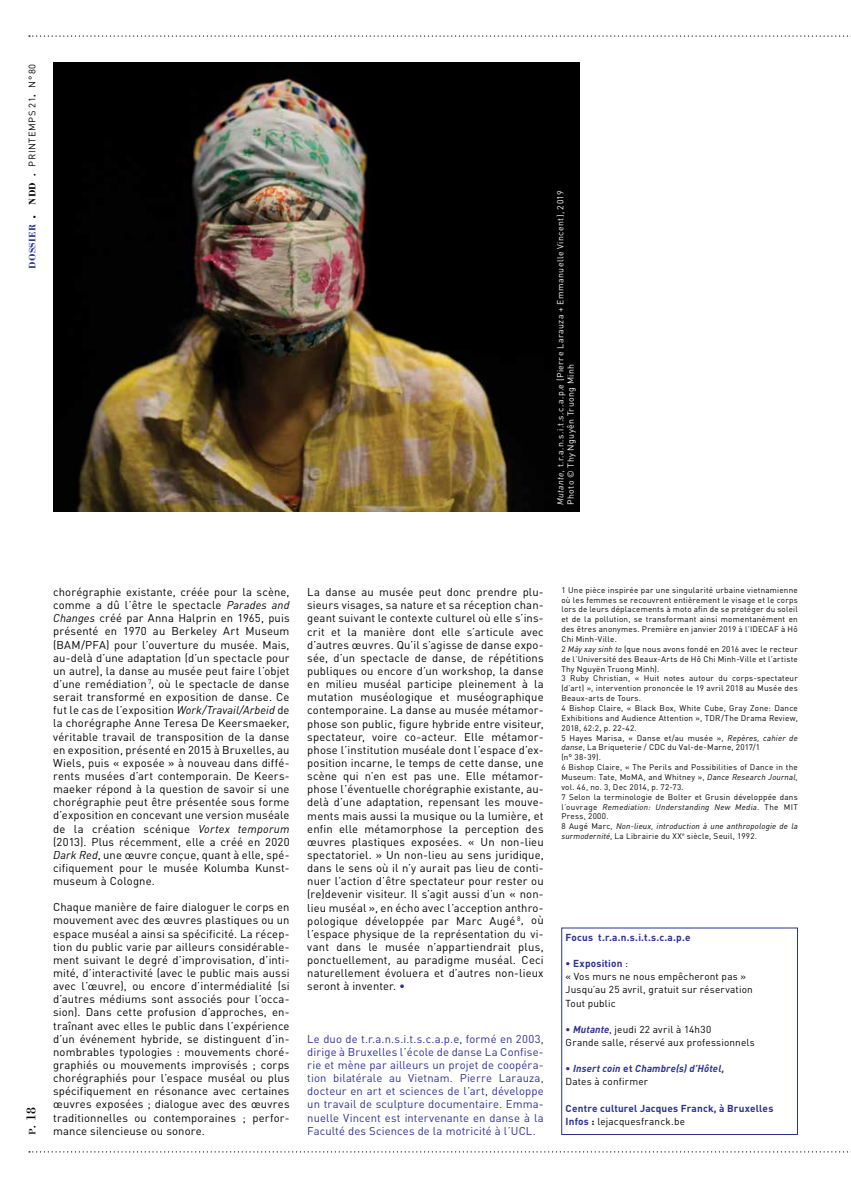
<style>
.page{position:relative;width:851px;height:1188px;background:#fff}
.page>*{position:absolute;margin:0;border:0;box-sizing:border-box;transform-origin:0 0}
.t1{font:13.75px "Bodoni Std";color:#000}
.t2{font:11.25px/13.1px "DINOT";letter-spacing:.01em;color:#000;text-align:justify}
.t3{font:11.25px/13.1px "DINOT";letter-spacing:.01em;color:#2e3092;text-align:justify}
.t4{font:10px/13.1px "DINOT";letter-spacing:.015em;color:#000}
.t5{font:700 10px/13.1px "DINOT";letter-spacing:.015em;color:#2e3092}
.t6{font:italic 700 10px/13.1px "DINOT";letter-spacing:.015em;color:#2e3092}
.t7{font:9.38px "DINOT";letter-spacing:.06em;color:#000}
.t8{font:8.75px/10.5px "DINOT";letter-spacing:.045em;color:#fff}
.t9{font:8.12px/9.9px "DINOT";letter-spacing:.025em;color:#000}
.s1{font-family:"Bodoni Std";font-weight:700;font-size:9.62px;color:#2e3092}
.s2{font-family:"Bodoni Std";font-weight:700;font-size:13.75px}
.s3{font-family:"Bodoni Std";font-weight:700;font-size:9.62px}
.s4{font-family:"Bodoni Std";font-size:13.75px}
.s5{font-style:italic}
.s6{font-size:9.62px}
.s7{font-style:inherit}
.s8{color:#2e3092}
.s9{font-weight:700;color:#2e3092}
.s10{font-weight:700;font-style:italic;color:#2e3092}
.s11{font-style:normal}
.s12{font-weight:400;font-style:normal;color:#000}
.s13{color:#000}
.s14{font-weight:400;color:#000}
</style>
<div class="page">
<svg style="left:29px;top:35px;width:822px;height:2px"></svg>
<svg style="left:29px;top:1151px;width:822px;height:1px"></svg>
<img style="left:53px;top:63px;width:526px;height:449px">
<p class="t7" style="left:26px;top:269px;width:207px;rotate:-90deg"><span class="s1">dossier</span> <span class="s2">.</span> <span class="s3">ndd</span> <span class="s4">.</span> PRINTEMPS 21<span class="s4">.</span> N° 80</p>
<p class="t8" style="left:554px;top:504px;width:316px;rotate:-90deg"><span class="s5">Mutante,</span> t.r.a.n.s.i.t.s.c.a.p.e (Pierre Larauza + Emmanuelle Vincent), 2019<br>Photo © Thy Nguyên Truong Minh</p>
<p class="t1" style="left:23px;top:1134px;width:29px;rotate:-90deg"><span class="s6">p</span><span class="s7">.</span> 18</p>
<p class="t2" style="left:53px;top:585px;width:238px">chorégraphie existante, créée pour la scène, comme a dû l’être le spectacle <span class="s5">Parades and Changes</span> créé par Anna Halprin en 1965, puis présenté en 1970 au Berkeley Art Museum (BAM/PFA) pour l’ouverture du musée. Mais, au-delà d’une adaptation (d’un spectacle pour un autre), la danse au musée peut faire l’objet d’une remédiation <sup>7</sup>, où le spectacle de danse serait transformé en exposition de danse. Ce fut le cas de l’exposition <span class="s5">Work/Travail/Arbeid</span> de la chorégraphe Anne Teresa De Keersmaeker, véritable travail de transposition de la danse en exposition, présenté en 2015 à Bruxelles, au Wiels, puis « exposée » à nouveau dans diffé&shy;rents musées d’art contemporain. De Keers&shy;maeker répond à la question de savoir si une chorégraphie peut être présentée sous forme d’exposition en concevant une version muséale de la création scénique <span class="s5">Vortex temporum </span>(2013). Plus récemment, elle a créé en 2020<br><span class="s5">Dark Red</span>, une œuvre conçue, quant à elle, spé&shy;cifiquement pour le musée Kolumba Kunst&shy;museum à Cologne.</p>
<p class="t2" style="left:53px;top:900px;width:238px">Chaque manière de faire dialoguer le corps en mouvement avec des œuvres plastiques ou un espace muséal a ainsi sa spécificité. La récep&shy;tion du public varie par ailleurs considérable&shy;ment suivant le degré d’improvisation, d’inti&shy;mité, d’interactivité (avec le public mais aussi avec l’œuvre), ou encore d’intermédialité (si d’autres médiums sont associés pour l’occa&shy;sion). Dans cette profusion d’approches, en&shy;traînant avec elles le public dans l’expérience d’un événement hybride, se distinguent d’in&shy;nombrables typologies : mouvements choré&shy;graphiés ou mouvements improvisés ; corps chorégraphiés pour l’espace muséal ou plus spécifiquement en résonance avec certaines œuvres exposées ; dialogue avec des œuvres traditionnelles ou contemporaines ; perfor&shy;mance silencieuse ou sonore.</p>
<p class="t2" style="left:307px;top:585px;width:238px">La danse au musée peut donc prendre plu&shy;sieurs visages, sa nature et sa réception chan&shy;geant suivant le contexte culturel où elle s’ins&shy;crit et la manière dont elle s’articule avec d’autres œuvres. Qu’il s’agisse de danse expo&shy;sée, d’un spectacle de danse, de répétitions publiques ou encore d’un workshop, la danse en milieu muséal participe pleinement à la mutation muséologique et muséographique contemporaine. La danse au musée métamor&shy;phose son public, figure hybride entre visiteur, spectateur, voire co-acteur. Elle métamor&shy;phose l’institution muséale dont l’espace d’ex&shy;position incarne, le temps de cette danse, une scène qui n’en est pas une. Elle métamor&shy;phose l’éventuelle chorégraphie existante, au&shy;delà d’une adaptation, repensant les mouve&shy;ments mais aussi la musique ou la lumière, et enfin elle métamorphose la perception des œuvres plastiques exposées. « Un non-lieu spectatoriel. » Un non-lieu au sens juridique, dans le sens où il n’y aurait pas lieu de conti&shy;nuer l’action d’être spectateur pour rester ou (re)devenir visiteur. Il s’agit aussi d’un « non&shy;lieu muséal », en écho avec l’acception anthro&shy;pologique développée par Marc Augé <sup>8</sup>, où l’espace physique de la représentation du vi&shy;vant dans le musée n’appartiendrait plus, ponctuellement, au paradigme muséal. Ceci naturellement évoluera et d’autres non-lieux seront à inventer. <span class="s8">•</span></p>
<p class="t3" style="left:307px;top:1031px;width:238px">Le duo de t.r.a.n.s.i.t.s.c.a.p.e, formé en 2003, dirige à Bruxelles l’école de danse La Confise&shy;rie et mène par ailleurs un projet de coopéra&shy;tion bilatérale au Vietnam. Pierre Larauza, docteur en art et sciences de l’art, développe un travail de sculpture documentaire. Emma&shy;nuelle Vincent est intervenante en danse à la Faculté des Sciences de la motricité à l’UCL.</p>
<p class="t9" style="left:561px;top:584px;width:238px">1 Une pièce inspirée par une singularité urbaine vietnamienne où les femmes se recouvrent entièrement le visage et le corps lors de leurs déplacements à moto afin de se protéger du soleil et de la pollution, se transformant ainsi momentanément en des êtres anonymes. Première en janvier 2019 à l’IDECAF à Hô Chi Minh-Ville.<br>2 <span class="s5">Máy xay sinh to</span> (que nous avons fondé en 2016 avec le recteur de l’Université des Beaux-Arts de Hô Chi Minh-Ville et l’artiste Thy Nguyën Truong Minh).<br>3 Ruby Christian, « Huit notes autour du corps-spectateur (d’art) », intervention prononcée le 19 avril 2018 au Musée des Beaux-arts de Tours.<br>4 Bishop Claire, « Black Box, White Cube, Gray Zone: Dance Exhibitions and Audience Attention », TDR/The Drama Review, 2018, 62:2, p. 22-42.<br>5 Hayes Marisa, « Danse et/au musée », <span class="s5">Repères, cahier de danse</span>, La Briqueterie / CDC du Val-de-Marne, 2017/1<br>(n° 38-39).<br>6 Bishop Claire, « The Perils and Possibilities of Dance in the Museum: Tate, MoMA, and Whitney », <span class="s5">Dance Research Journal</span>, vol. 46, no. 3, Dec 2014, p. 72-73.<br>7 Selon la terminologie de Bolter et Grusin développée dans l’ouvrage <span class="s5">Remediation: Understanding New Media</span>. The MIT Press, 2000.<br>8 Augé Marc, <span class="s5">Non-lieux, introduction à une anthropologie de la surmodernité</span>, La Librairie du XX<sup>e</sup> siècle, Seuil, 1992.</p>
<p class="t5" style="left:565px;top:930px;width:126px">Focus t.r.a.n.s.i.t.s.c.a.p.e</p>
<p class="t4" style="left:565px;top:956px;width:189px"><span class="s9">• Exposition</span> :<br>« Vos murs ne nous empêcheront pas »<br>Jusqu’au 25 avril, gratuit sur réservation<br>Tout public</p>
<p class="t4" style="left:565px;top:1022px;width:191px"><span class="s9">•</span> <span class="s10">Mutante</span>, jeudi 22 avril à 14h30<br>Grande salle, réservé aux professionnels</p>
<p class="t6" style="left:565px;top:1061px;width:160px"><span class="s11">•</span> Insert coin <span class="s11">et</span> Chambre(s) d’Hôtel,<br><span class="s12">Dates à confirmer</span></p>
<p class="t5" style="left:565px;top:1100px;width:209px">Centre culturel Jacques Franck, à Bruxelles<br>Infos <span class="s13">:</span> <span class="s14">lejacquesfranck.be</span></p>
</div>
